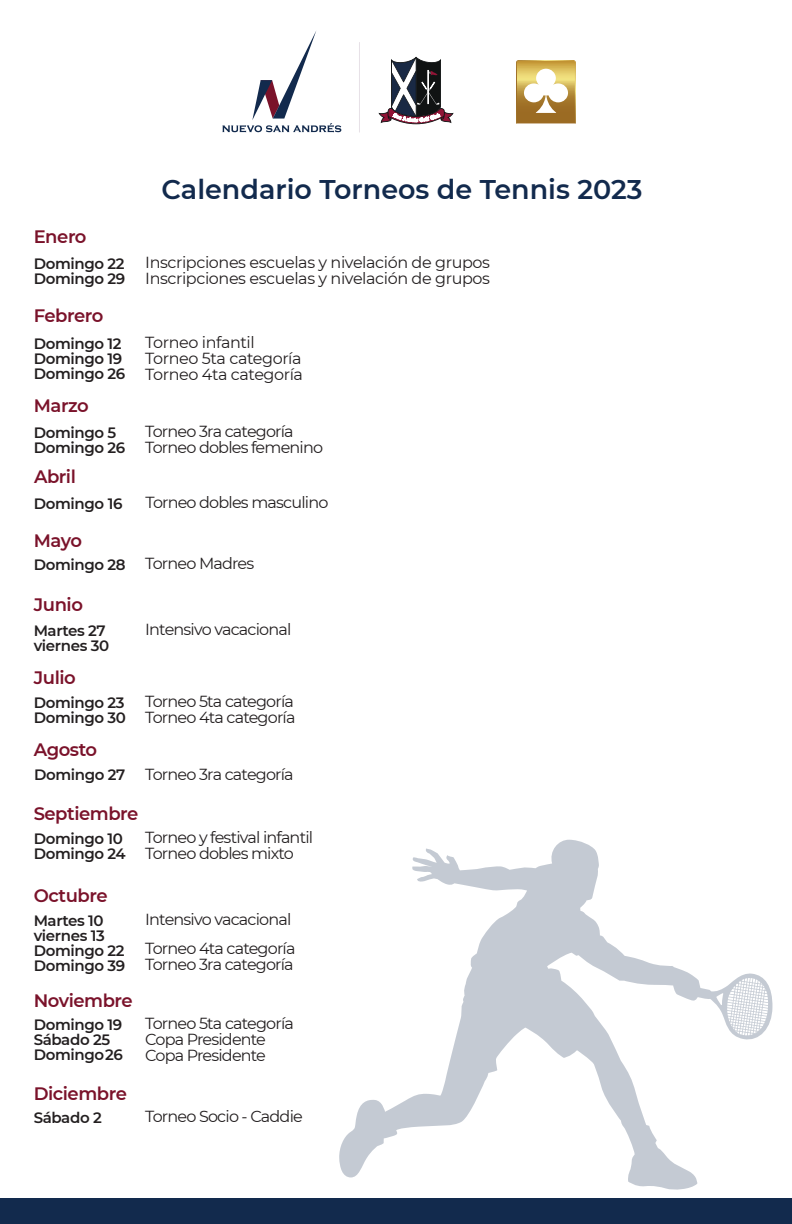
<style>
.page{position:relative;width:792px;height:1224px;background:#fff}
.page>*{position:absolute;margin:0;border:0;box-sizing:border-box;transform-origin:0 0}
.t1{font:600 27px "Montserrat";color:#122a4d}
.t2{font:600 18px "Montserrat";letter-spacing:-.025em;color:#7a122a}
.t3{font:16px/16px "Montserrat";letter-spacing:-.05em;color:#231f20}
.t4{font:16px/16px "Montserrat";letter-spacing:-.025em;color:#231f20}
.t5{font:600 15px/15px "Montserrat";letter-spacing:-.025em;color:#231f20}
.s1{font-weight:600;font-size:15px}
</style>
<div class="page">
<svg style="left:339px;top:840px;width:433px;height:350px"></svg>
<svg style="left:222px;top:31px;width:119px;height:101px"></svg>
<svg style="left:378px;top:57px;width:76px;height:68px"></svg>
<hr style="left:359px;top:42px;width:1px;height:90px;background:#e7e1e7">
<svg style="left:516px;top:60px;width:60px;height:63px"></svg>
<div style="left:0;top:1198px;width:792px;height:26px;background:#122a4d"></div>
<h1 class="t1" style="left:161px;top:170px;width:483px">Calendario Torneos de Tennis 2023</h1>
<p class="t2" style="left:34px;top:224px;width:54px">Enero</p>
<p class="t5" style="left:34px;top:256px;width:93px">Domingo 22<br>Domingo 29</p>
<p class="t4" style="left:145px;top:254px;width:346px">Inscripciones escuelas y nivelación de grupos<br>Inscripciones escuelas y nivelación de grupos</p>
<p class="t2" style="left:34px;top:303px;width:71px">Febrero</p>
<p class="t5" style="left:34px;top:335px;width:93px">Domingo 12<br>Domingo 19<br>Domingo 26</p>
<p class="t4" style="left:145px;top:333px;width:159px">Torneo infantil<br>Torneo 5ta categoría<br>Torneo 4ta categoría</p>
<p class="t2" style="left:34px;top:393px;width:56px">Marzo</p>
<p class="t5" style="left:34px;top:425px;width:93px">Domingo 5<br>Domingo 26</p>
<p class="t3" style="left:145px;top:423px;width:179px">Torneo 3ra categoría<br>Torneo dobles femenino</p>
<p class="t2" style="left:34px;top:464px;width:43px">Abril</p>
<p class="t5" style="left:34px;top:496px;width:90px">Domingo 16</p>
<p class="t3" style="left:145px;top:494px;width:185px">Torneo dobles masculino</p>
<p class="t2" style="left:34px;top:527px;width:50px">Mayo</p>
<p class="t3" style="left:34px;top:555px;width:222px"><span class="s1">Domingo 28</span> Torneo Madres</p>
<p class="t2" style="left:34px;top:592px;width:51px">Junio</p>
<p class="t5" style="left:34px;top:622px;width:77px">Martes 27 viernes 30</p>
<p class="t3" style="left:145px;top:620px;width:148px">Intensivo vacacional</p>
<p class="t2" style="left:34px;top:665px;width:43px">Julio</p>
<p class="t5" style="left:34px;top:695px;width:94px">Domingo 23<br>Domingo 30</p>
<p class="t3" style="left:145px;top:693px;width:152px">Torneo 5ta categoría<br>Torneo 4ta categoría</p>
<p class="t2" style="left:34px;top:737px;width:65px">Agosto</p>
<p class="t3" style="left:145px;top:766px;width:150px">Torneo 3ra categoría</p>
<p class="t2" style="left:34px;top:800px;width:106px">Septiembre</p>
<p class="t5" style="left:34px;top:831px;width:94px">Domingo 10<br>Domingo 24</p>
<p class="t3" style="left:145px;top:829px;width:169px">Torneo y festival infantil<br>Torneo dobles mixto</p>
<p class="t2" style="left:34px;top:883px;width:75px">Octubre</p>
<p class="t5" style="left:34px;top:913px;width:93px">Martes 10 viernes 13<br>Domingo 22<br>Domingo 39</p>
<p class="t3" style="left:145px;top:911px;width:148px">Intensivo vacacional</p>
<p class="t2" style="left:34px;top:987px;width:100px">Noviembre</p>
<p class="t5" style="left:34px;top:1017px;width:91px">Domingo 19<br>Sábado 25<br>Domingo 26</p>
<p class="t3" style="left:145px;top:1015px;width:150px">Torneo 5ta categoría<br>Copa Presidente<br>Copa Presidente</p>
<p class="t2" style="left:34px;top:1081px;width:95px">Diciembre</p>
<p class="t5" style="left:34px;top:1110px;width:70px">Sábado 2</p>
<p class="t3" style="left:145px;top:1108px;width:159px">Torneo Socio - Caddie</p>
<p class="t5" style="left:34px;top:766px;width:93px">Domingo 27</p>
<p class="t3" style="left:145px;top:940px;width:152px">Torneo 4ta categoría<br>Torneo 3ra categoría</p>
</div>
